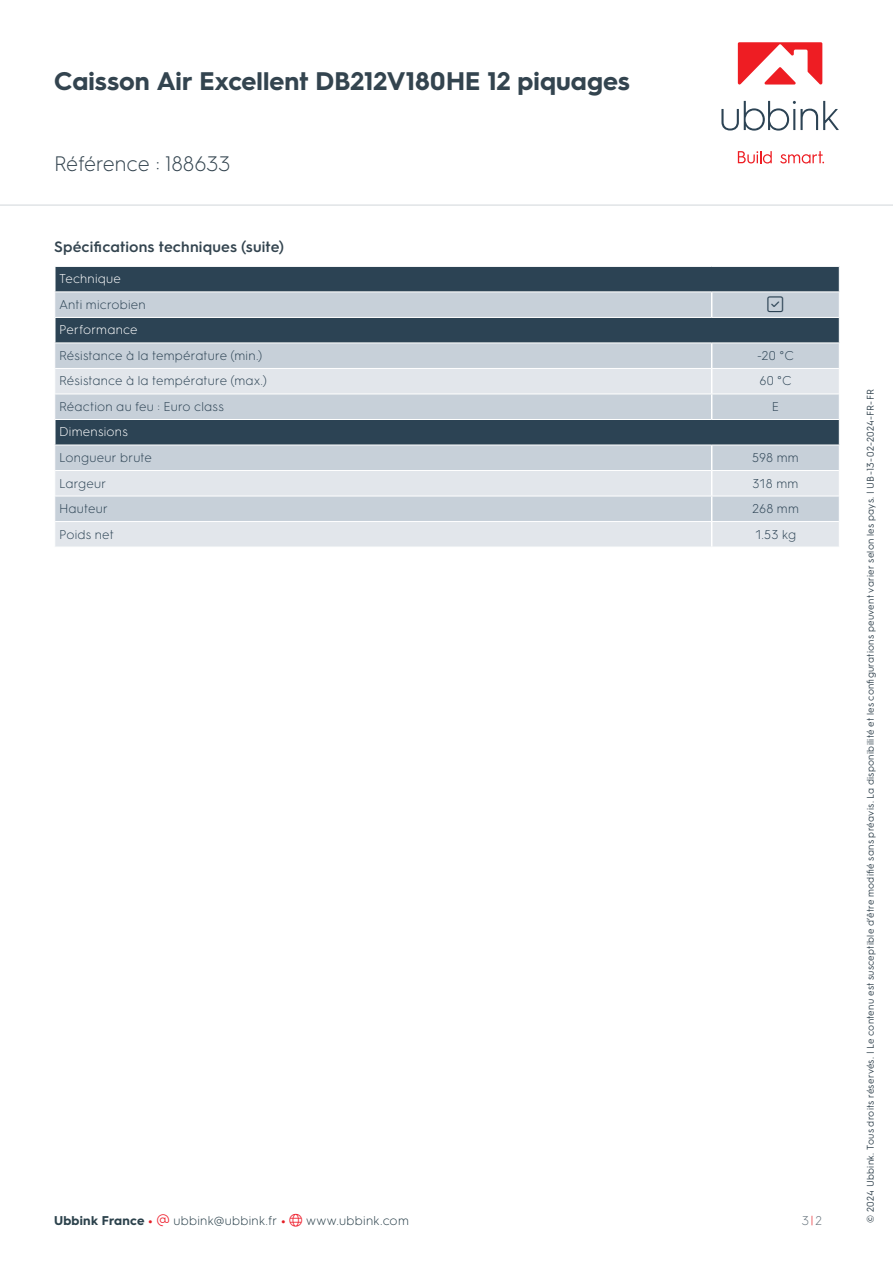
<style>
.page{position:relative;width:893px;height:1263px;background:#fff}
.page>*{position:absolute;margin:0;border:0;box-sizing:border-box;transform-origin:0 0}
.t1{font:700 25.5px "HGS3";letter-spacing:.005em;color:#33444f}
.t2{font:300 21px "HGS3";color:#33444f}
.t3{font:300 18px "Font Awesome 6 Pro";color:#2c4354}
.t4{font:600 15px "HGS3";letter-spacing:.01em;color:#33444f}
.t5{font:300 12.75px "HGS3";letter-spacing:.015em;color:#2c4354}
.t6{font:300 12.75px "HGS3";letter-spacing:.02em;color:#2c424c}
.t7{font:300 12.75px "HGS3";letter-spacing:.02em;color:#fff}
.t8{font:300 12.75px "HGS3";color:#66737c}
.t9{font:9.75px "HGS3";letter-spacing:.025em;color:#33444f}
.s1{font-weight:700}
.s2{font-weight:700;color:#e31e25}
.s3{color:#ee1f2d}
.s4{color:#e31e25}
</style>
<div class="page">
<div style="left:56px;top:267px;width:783px;height:24px;background:#2c4354"></div>
<svg style="left:55px;top:292px;width:784px;height:76px;fill:#c7d0d9"></svg>
<svg style="left:55px;top:369px;width:784px;height:178px"></svg>
<svg style="left:711px;top:292px;width:1px;height:25px"></svg>
<hr style="left:54px;top:317px;width:658px;height:1px;background:#fff">
<hr style="left:712px;top:317px;width:128px;height:1px;background:#fff">
<hr style="left:54px;top:318px;width:2px;height:24px;background:#fff">
<hr style="left:54px;top:342px;width:658px;height:1px;background:#fff">
<hr style="left:712px;top:342px;width:128px;height:1px;background:#fff">
<hr style="left:55px;top:393px;width:657px;height:1px;background:#fff">
<hr style="left:712px;top:393px;width:127px;height:1px;background:#fff">
<svg style="left:711px;top:343px;width:1px;height:76px"></svg>
<hr style="left:54px;top:419px;width:658px;height:1px;background:#fff">
<hr style="left:712px;top:419px;width:128px;height:1px;background:#fff">
<hr style="left:54px;top:420px;width:2px;height:25px;background:#fff">
<hr style="left:54px;top:445px;width:658px;height:1px;background:#fff">
<hr style="left:712px;top:445px;width:128px;height:1px;background:#fff">
<hr style="left:55px;top:470px;width:657px;height:1px;background:#fff">
<hr style="left:712px;top:470px;width:127px;height:1px;background:#fff">
<hr style="left:55px;top:496px;width:657px;height:1px;background:#fff">
<hr style="left:712px;top:496px;width:127px;height:1px;background:#fff">
<hr style="left:55px;top:521px;width:657px;height:1px;background:#fff">
<hr style="left:712px;top:521px;width:127px;height:1px;background:#fff">
<svg style="left:711px;top:445px;width:1px;height:102px"></svg>
<svg style="left:839px;top:267px;width:1px;height:178px"></svg>
<hr style="left:0;top:204px;width:893px;height:2px;background:#e1e4e6">
<svg style="left:721px;top:101px;width:118px;height:30px"></svg>
<svg style="left:738px;top:151px;width:34px;height:13px"></svg>
<svg style="left:780px;top:151px;width:44px;height:13px"></svg>
<svg style="left:738px;top:42px;width:84px;height:43px"></svg>
<svg style="left:768px;top:296px;width:15px;height:16px"></svg>
<h1 class="t1" style="left:54px;top:63px;width:577px">Caisson Air Excellent DB212V180HE 12 piquages</h1>
<h2 class="t2" style="left:54px;top:150px;width:178px">Référence : 188633</h2>
<p class="t4" style="left:54px;top:236px;width:232px">Spécifications techniques (suite)</p>
<p class="t7" style="left:59px;top:270px;width:64px">Technique</p>
<p class="t5" style="left:59px;top:296px;width:88px">Anti microbien</p>
<h3 class="t3" style="left:768px;top:295px;width:17px">▲❑◆</h3>
<p class="t7" style="left:59px;top:321px;width:80px">Performance</p>
<p class="t5" style="left:59px;top:347px;width:205px">Résistance à la température (min.)</p>
<p class="t5" style="left:757px;top:347px;width:38px">-20 °C</p>
<p class="t5" style="left:59px;top:372px;width:210px">Résistance à la température (max.)</p>
<p class="t5" style="left:759px;top:372px;width:34px">60 °C</p>
<p class="t5" style="left:59px;top:398px;width:166px">Réaction au feu : Euro class</p>
<p class="t5" style="left:772px;top:398px;width:9px">E</p>
<p class="t7" style="left:59px;top:423px;width:70px">Dimensions</p>
<p class="t5" style="left:59px;top:449px;width:94px">Longueur brute</p>
<p class="t5" style="left:752px;top:449px;width:48px">598 mm</p>
<p class="t5" style="left:59px;top:474px;width:49px">Largeur</p>
<p class="t5" style="left:752px;top:474px;width:47px">318 mm</p>
<p class="t5" style="left:59px;top:500px;width:50px">Hauteur</p>
<p class="t5" style="left:752px;top:500px;width:49px">268 mm</p>
<p class="t5" style="left:59px;top:525px;width:56px">Poids net</p>
<p class="t5" style="left:755px;top:525px;width:43px">1.53 kg</p>
<p class="t6" style="left:54px;top:1211px;width:356px"><span class="s1">Ubbink France</span> <span class="s2">•</span> <span class="s3">▼</span> ubbink@ubbink.fr <span class="s2">•</span> <span class="s3">●□</span> www.ubbink.com</p>
<p class="t8" style="left:802px;top:1211px;width:21px">3<span class="s4">|</span>2</p>
<p class="t9" style="left:864px;top:1222px;width:835px;rotate:-90deg">© 2024 Ubbink. Tous droits réservés. | Le contenu est susceptible d’être modifié sans préavis. La disponibilité et les configurations peuvent varier selon les pays. | UB-13-02-2024-FR-FR</p>
</div>
